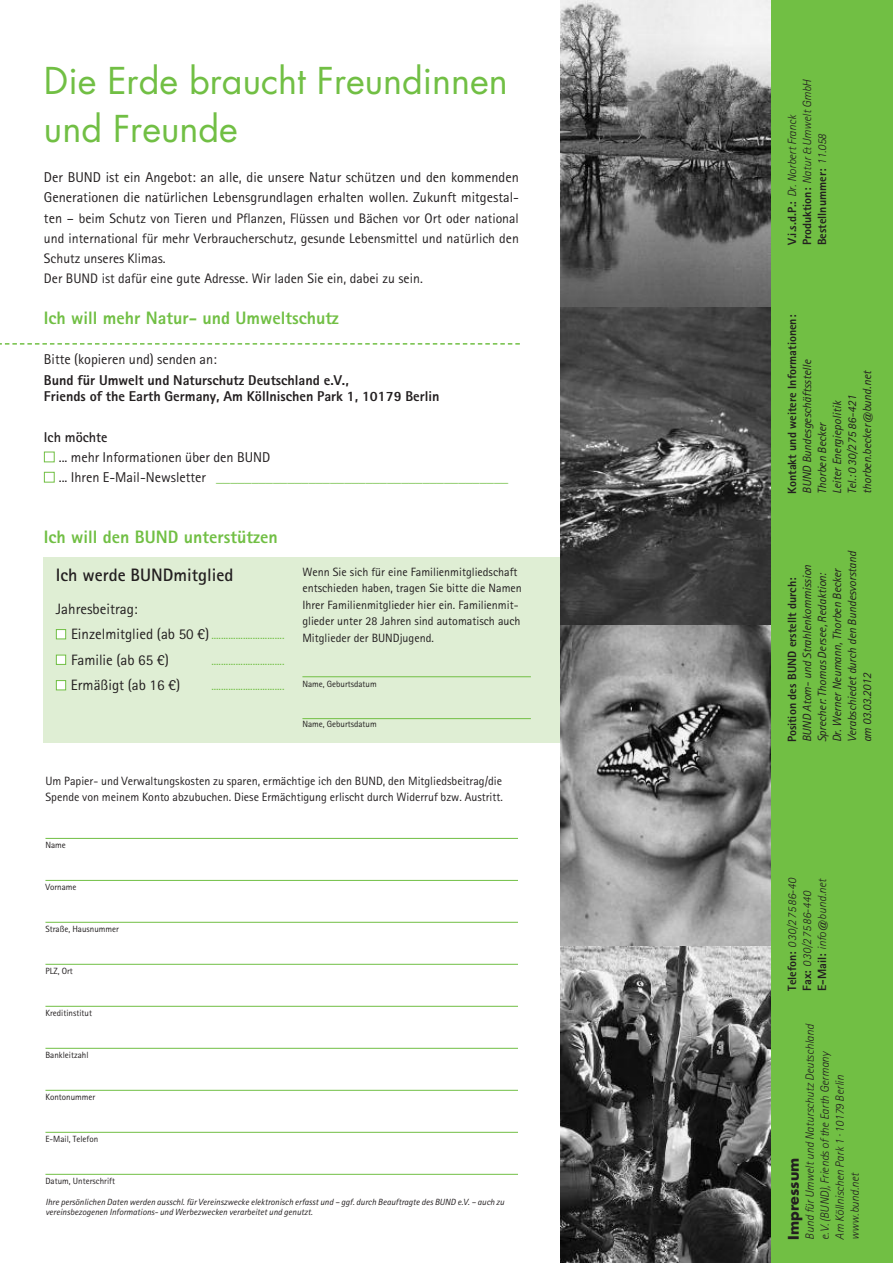
<style>
.page{position:relative;width:893px;height:1263px;background:#fff}
.page>*{position:absolute;margin:0;border:0;box-sizing:border-box;transform-origin:0 0}
.t1{font:36px/47.2px "Futura";color:#71bf44}
.t2{font:800 18px "Agfa Rotis Sans Serif";color:#71bf44}
.t3{font:700 18px "Agfa Rotis Sans Serif";color:#231f20}
.t4{font:15px "Agfa Rotis Sans Serif";color:#231f20}
.t5{font:14.25px/20.2px "Agfa Rotis Sans Serif";color:#231f20}
.t6{font:800 14.25px/16.5px "Agfa Rotis Sans Serif";color:#231f20}
.t7{font:14.25px "Agfa Rotis Sans Serif";color:#71bf44}
.t8{font:700 14.25px "Futura";color:#231f20}
.t9{font:700 14.25px "Agfa Rotis Sans Serif";color:#231f20}
.t10{font:13.8px/20.2px "Agfa Rotis Sans Serif";color:#231f20}
.t11{font:12px/16.5px "Agfa Rotis Sans Serif";color:#231f20}
.t12{font:italic 300 12px/15px "Agfa Rotis Sans Serif";color:#231f20}
.t13{font:italic 12px/15px "Agfa Rotis Sans Serif";color:#231f20}
.t14{font:12px "Agfa Rotis Sans Serif";color:#71bf44}
.t15{font:800 12px "Agfa Rotis Sans Serif";color:#231f20}
.t16{font:italic 9px/10.5px "Agfa Rotis Sans Serif";color:#231f20}
.t17{font:9px "Agfa Rotis Sans Serif";color:#231f20}
.s1{font-size:14.25px}
.s2{color:#fff}
.s3{color:#231f20}
.s4{font-size:15px;color:#231f20}
.s5{font-weight:800;font-style:normal}
</style>
<div class="page">
<div style="left:44px;top:557px;width:546px;height:186px;background:#dfeed4"></div>
<div style="left:764px;top:0;width:129px;height:1263px;background:#71bf44"></div>
<img style="left:560px;top:0;width:210px;height:1263px">
<svg style="left:0;top:343px;width:520px;height:2px"></svg>
<hr style="left:45px;top:838px;width:473px;height:1px;background:#71bf44">
<hr style="left:45px;top:880px;width:473px;height:1px;background:#71bf44">
<hr style="left:45px;top:922px;width:473px;height:1px;background:#71bf44">
<hr style="left:45px;top:964px;width:473px;height:1px;background:#71bf44">
<hr style="left:45px;top:1006px;width:473px;height:1px;background:#71bf44">
<hr style="left:45px;top:1048px;width:473px;height:1px;background:#71bf44">
<hr style="left:45px;top:1090px;width:473px;height:1px;background:#71bf44">
<hr style="left:45px;top:1132px;width:473px;height:1px;background:#71bf44">
<hr style="left:45px;top:1174px;width:473px;height:1px;background:#71bf44">
<hr style="left:302px;top:676px;width:229px;height:1px;background:#71bf44">
<hr style="left:302px;top:718px;width:229px;height:1px;background:#71bf44">
<h1 class="t1" style="left:44px;top:61px;width:465px">Die Erde braucht Freundinnen und Freunde</h1>
<p class="t5" style="left:44px;top:169px;width:476px">Der BUND ist ein Angebot: an alle, die unsere Natur schützen und den kommenden<br>Generationen die natürlichen Lebensgrundlagen erhalten wollen. Zukunft mitgestal-</p>
<p class="t10" style="left:44px;top:209px;width:476px"><span class="s1">ten –</span> beim Schutz von Tieren und Pflanzen, Flüssen und Bächen vor Ort oder national und international für mehr Verbraucherschutz, gesunde Lebensmittel und natürlich den Schutz unseres Klimas.<br>Der BUND ist dafür eine gute Adresse. Wir laden Sie ein, dabei zu sein.</p>
<h2 class="t2" style="left:44px;top:311px;width:296px">Ich will mehr Natur- und Umweltschutz</h2>
<p class="t5" style="left:44px;top:351px;width:175px">Bitte (kopieren und) senden an:</p>
<p class="t6" style="left:44px;top:373px;width:397px">Bund für Umwelt und Naturschutz Deutschland e.V.,<br>Friends of the Earth Germany, Am Köllnischen Park 1, 10179 Berlin</p>
<p class="t9" style="left:44px;top:432px;width:65px">Ich möchte</p>
<p class="t5" style="left:44px;top:448px;width:228px"><span class="s2">■</span> ... mehr Informationen über den BUND</p>
<p class="t7" style="left:44px;top:472px;width:466px"><span class="s2">■</span> <span class="s3">... Ihren E-Mail-Newsletter</span> _________________________________________</p>
<h2 class="t2" style="left:44px;top:530px;width:235px">Ich will den BUND unterstützen</h2>
<h2 class="t3" style="left:56px;top:568px;width:179px">Ich werde BUNDmitglied</h2>
<p class="t4" style="left:56px;top:603px;width:83px">Jahresbeitrag:</p>
<p class="t14" style="left:56px;top:631px;width:230px"><span class="s2">■</span> <span class="s4">Einzelmitglied (ab 50 €)</span> ..............................</p>
<p class="t4" style="left:56px;top:654px;width:115px"><span class="s2">■</span> Familie (ab 65 €)</p>
<p class="t14" style="left:211px;top:656px;width:75px">..............................</p>
<p class="t4" style="left:56px;top:680px;width:126px"><span class="s2">■</span> Ermäßigt (ab 16 €)</p>
<p class="t14" style="left:211px;top:682px;width:75px">..............................</p>
<p class="t11" style="left:302px;top:565px;width:221px">Wenn Sie sich für eine Familienmitgliedschaft entschieden haben, tragen Sie bitte die Namen Ihrer Familienmitglieder hier ein. Familienmit&shy;glieder unter 28 Jahren sind automatisch auch Mitglieder der BUNDjugend.</p>
<p class="t17" style="left:302px;top:681px;width:76px">Name, Geburtsdatum</p>
<p class="t17" style="left:302px;top:721px;width:76px">Name, Geburtsdatum</p>
<p class="t11" style="left:45px;top:774px;width:459px">Um Papier- und Verwaltungskosten zu sparen, ermächtige ich den BUND, den Mitgliedsbeitrag/die<br>Spende von meinem Konto abzubuchen. Diese Ermächtigung erlischt durch Widerruf bzw. Austritt.</p>
<p class="t17" style="left:45px;top:842px;width:22px">Name</p>
<p class="t17" style="left:45px;top:884px;width:33px">Vorname</p>
<p class="t17" style="left:45px;top:926px;width:75px">Straße, Hausnummer</p>
<p class="t17" style="left:45px;top:968px;width:29px">PLZ, Ort</p>
<p class="t17" style="left:45px;top:1010px;width:48px">Kreditinstitut</p>
<p class="t17" style="left:45px;top:1052px;width:45px">Bankleitzahl</p>
<p class="t17" style="left:45px;top:1094px;width:51px">Kontonummer</p>
<p class="t17" style="left:45px;top:1136px;width:54px">E-Mail, Telefon</p>
<p class="t17" style="left:45px;top:1178px;width:71px">Datum, Unterschrift</p>
<p class="t16" style="left:45px;top:1197px;width:460px">Ihre persönlichen Daten werden ausschl. für Vereinszwecke elektronisch erfasst und – ggf. durch Beauftragte des BUND e.V. – auch zu vereinsbezogenen Informations- und Werbezwecken verarbeitet und genutzt.</p>
<p class="t12" style="left:786px;top:245px;width:167px;rotate:-90deg"><span class="s5">V.i.s.d.P.:</span> Dr. NorbertFranck<br><span class="s5">Produktion:</span> Natur &amp; Umwelt GmbH<br><span class="s5">Bestellnummer:</span> 11.058</p>
<p class="t15" style="left:788px;top:494px;width:181px;rotate:-90deg">Kontakt und weitere Informationen:</p>
<p class="t13" style="left:801px;top:494px;width:136px;rotate:-90deg">BUND Bundesgeschäftsstelle<br>Thorben Becker<br>Leiter Energiepolitik<br>Tel.: 030/27586-421 thorben.becker@bund.net</p>
<p class="t13" style="left:801px;top:742px;width:193px;rotate:-90deg">BUND Atom- und Strahlenkommission<br>Sprecher: Thomas Dersee, Redaktion:<br>Dr. Werner Neumann, Thorben Becker<br>Verabschiedet durch den Bundesvorstand am 03.03.2012</p>
<p class="t15" style="left:788px;top:742px;width:166px;rotate:-90deg">Position des BUND erstellt durch:</p>
<p class="t12" style="left:786px;top:991px;width:115px;rotate:-90deg"><span class="s5">Telefon:</span> 030/27586-40<br><span class="s5">Fax:</span> 030/27586-440<br><span class="s5">E-Mail:</span> info@bund.net</p>
<p class="t12" style="left:803px;top:1239px;width:217px;rotate:-90deg">Bund für Umwelt und Naturschutz Deutschland e.V. (BUND), Friends of the Earth Germany<br>Am Köllnischen Park 1 · 10179 Berlin www.bund.net</p>
<p class="t8" style="left:787px;top:1239px;width:83px;rotate:-90deg">Impressum</p>
</div>
